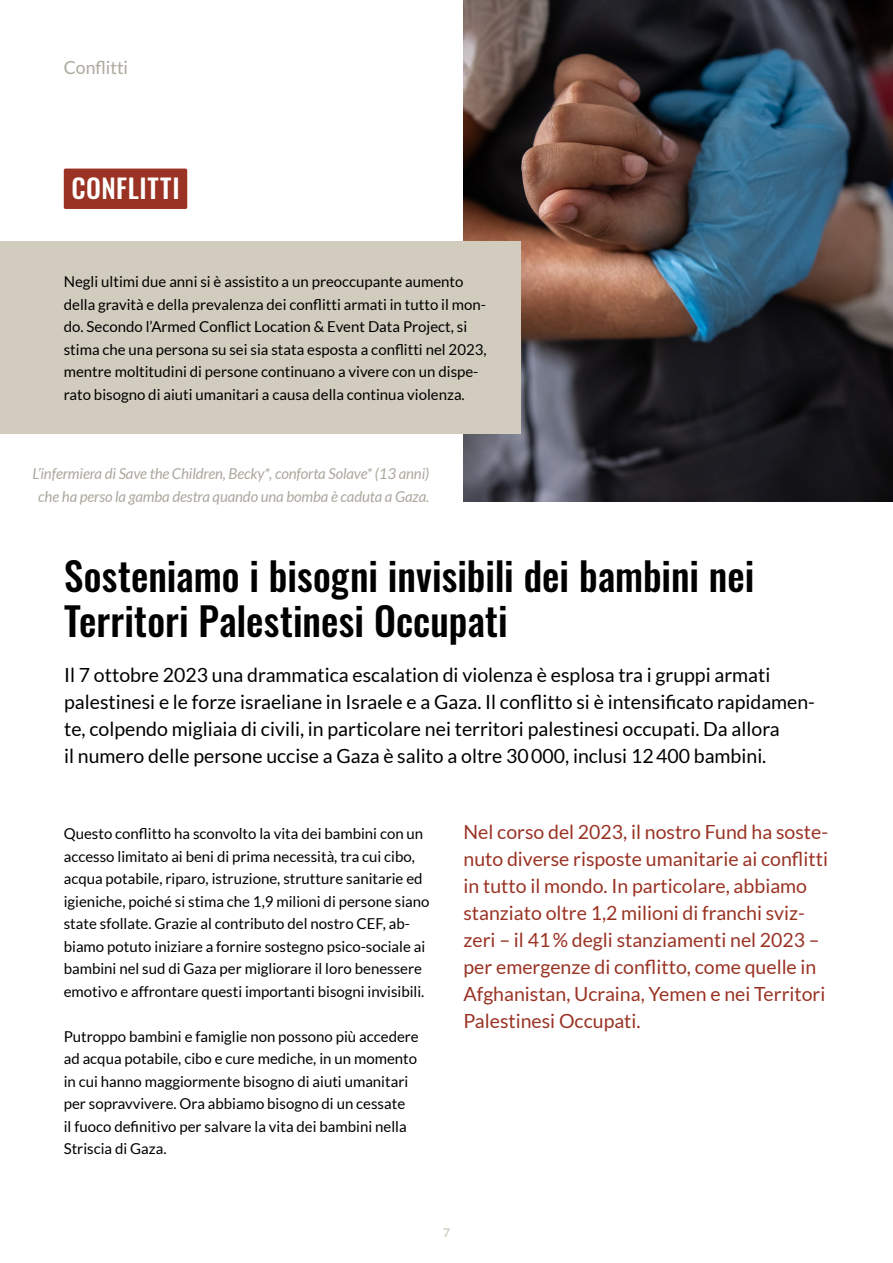
<style>
.page{position:relative;width:893px;height:1263px;background:#fff}
.page>*{position:absolute;margin:0;border:0;box-sizing:border-box;transform-origin:0 0}
.t1{font:500 39px/45px "Oswald";color:#000}
.t2{font:500 26.4px "Oswald";letter-spacing:.025em;color:#fff}
.t3{font:19.5px/27px "Lato";color:#000}
.t4{font:19.5px/27px "Lato";color:#9a3324}
.t5{font:18px "Lato";color:#aca89d}
.t6{font:15px/22.5px "Lato";color:#000}
.t7{font:italic 15px/22.5px "Lato";letter-spacing:-.01em;color:#aca89d;text-align:center}
.t8{font:700 12px "Lato";color:#d1ccbd}
</style>
<div class="page">
<img style="left:463px;top:0;width:430px;height:501px">
<div style="left:64px;top:169px;width:123px;height:40px;background:#9a3324;border-radius:2px"></div>
<div style="left:0;top:241px;width:521px;height:193px;background:#d1ccbd"></div>
<p class="t5" style="left:64px;top:57px;width:66px">Conflitti</p>
<h2 class="t2" style="left:71px;top:165px;width:110px">CONFLITTI</h2>
<p class="t6" style="left:64px;top:271px;width:424px">Negli ultimi due anni si è assistito a un preoccupante aumento della gravità e della prevalenza dei conflitti armati in tutto il mon&shy;do. Secondo l’Armed Conflict Location &amp; Event Data Project, si stima che una persona su sei sia stata esposta a conflitti nel 2023, mentre moltitudini di persone continuano a vivere con un dispe&shy;rato bisogno di aiuti umanitari a causa della continua violenza.</p>
<p class="t7" style="left:33px;top:463px;width:398px">L’infermiera di Save the Children, Becky*, conforta Solave* (13 anni) che ha perso la gamba destra quando una bomba è caduta a Gaza.</p>
<h1 class="t1" style="left:64px;top:549px;width:692px">Sosteniamo i bisogni invisibili dei bambini nei<br>Territori Palestinesi Occupati</h1>
<p class="t3" style="left:64px;top:661px;width:752px">Il 7 ottobre 2023 una drammatica escalation di violenza è esplosa tra i gruppi armati palestinesi e le forze israeliane in Israele e a Gaza. Il conflitto si è intensificato rapidamen&shy;te, colpendo migliaia di civili, in particolare nei territori palestinesi occupati. Da allora<br>il numero delle persone uccise a Gaza è salito a oltre 30000, inclusi 12400 bambini.</p>
<p class="t6" style="left:64px;top:822px;width:367px">Questo conflitto ha sconvolto la vita dei bambini con un accesso limitato ai beni di prima necessità, tra cui cibo, acqua potabile, riparo, istruzione, strutture sanitarie ed igieniche, poiché si stima che 1,9 milioni di persone siano state sfollate. Grazie al contributo del nostro CEF, ab&shy;biamo potuto iniziare a fornire sostegno psico-sociale ai bambini nel sud di Gaza per migliorare il loro benessere emotivo e affrontare questi importanti bisogni invisibili.</p>
<p class="t6" style="left:64px;top:1025px;width:357px">Putroppo bambini e famiglie non possono più accedere ad acqua potabile, cibo e cure mediche, in un momento in cui hanno maggiormente bisogno di aiuti umanitari per sopravvivere. Ora abbiamo bisogno di un cessate<br>il fuoco definitivo per salvare la vita dei bambini nella Striscia di Gaza.</p>
<p class="t4" style="left:463px;top:818px;width:366px">Nel corso del 2023, il nostro Fund ha soste&shy;nuto diverse risposte umanitarie ai conflitti in tutto il mondo. In particolare, abbiamo stanziato oltre 1,2 milioni di franchi sviz&shy;zeri – il 41% degli stanziamenti nel 2023 – per emergenze di conflitto, come quelle in Afghanistan, Ucraina, Yemen e nei Territori Palestinesi Occupati.</p>
<p class="t8" style="left:443px;top:1225px;width:8px">7</p>
</div>
